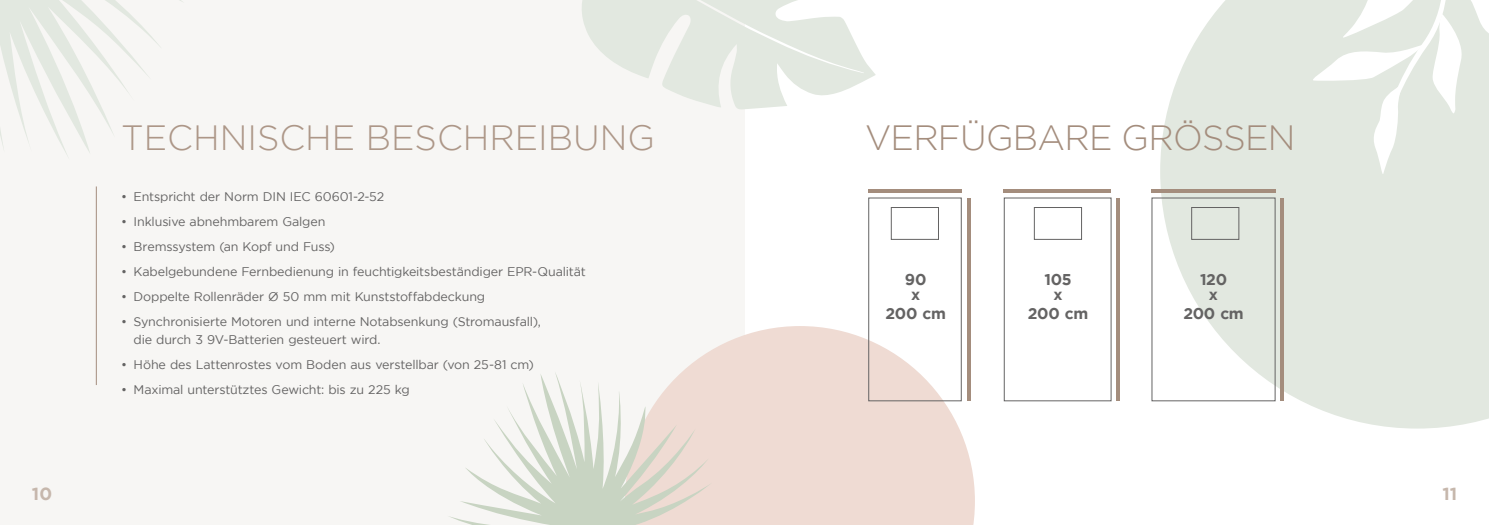
<style>
.page{position:relative;width:1489px;height:525px;background:#fff}
.page>*{position:absolute;margin:0;border:0;box-sizing:border-box;transform-origin:0 0}
.t1{font:300 35px "Gotham";color:#ad9788}
.t2{font:300 35px "Gotham";letter-spacing:-.02em;color:#a48d7d}
.t3{font:700 17.5px "Gotham";color:#c6b7ac}
.t4{font:700 15.62px/15.6px "Gotham";letter-spacing:-.02em;color:#646363;text-align:center}
.t5{font:12.5px/17.5px "Gotham";letter-spacing:-.01em;color:#646363}
</style>
<div class="page">
<div style="left:0;top:0;width:744px;height:524px;background:#f7f6f4"></div>
<svg style="left:683px;top:326px;width:291px;height:198px;background:#f0dfd8"></svg>
<svg style="left:1160px;top:0;width:328px;height:428px;fill:#e2e8e0"></svg>
<svg style="left:0;top:0;width:183px;height:156px"></svg>
<hr style="left:96px;top:186px;width:1px;height:199px;background:#a48d7d">
<svg style="left:582px;top:0;width:293px;height:109px;fill:#e2e8e0"></svg>
<svg style="left:1308px;top:0;width:180px;height:177px"></svg>
<div style="left:891px;top:207px;width:47px;height:32px;border:1px solid #646363"></div>
<div style="left:868px;top:197px;width:93px;height:204px;border:1px solid #646363"></div>
<svg style="left:966px;top:198px;width:4px;height:202px"></svg>
<hr style="left:867px;top:189px;width:94px;height:3px;background:#a48d7d">
<hr style="left:1003px;top:189px;width:107px;height:3px;background:#a48d7d">
<svg style="left:1116px;top:198px;width:3px;height:202px"></svg>
<div style="left:1003px;top:197px;width:108px;height:204px;border:1px solid #646363"></div>
<div style="left:1034px;top:207px;width:47px;height:32px;border:1px solid #646363"></div>
<svg style="left:1279px;top:198px;width:4px;height:202px"></svg>
<hr style="left:1151px;top:189px;width:124px;height:3px;background:#a48d7d">
<div style="left:1191px;top:207px;width:47px;height:32px;border:1px solid #646363"></div>
<svg style="left:449px;top:371px;width:267px;height:153px"></svg>
<h1 class="t1" style="left:121px;top:118px;width:535px">TECHNISCHE BESCHREIBUNG</h1>
<p class="t5" style="left:121px;top:187px;width:264px">• Entspricht der Norm DIN IEC 60601-2-52</p>
<p class="t5" style="left:121px;top:212px;width:206px">• Inklusive abnehmbarem Galgen</p>
<p class="t5" style="left:121px;top:237px;width:215px">• Bremssystem (an Kopf und Fuss)</p>
<p class="t5" style="left:121px;top:262px;width:466px">• Kabelgebundene Fernbedienung in feuchtigkeitsbeständiger EPR-Qualität</p>
<p class="t5" style="left:121px;top:287px;width:365px">• Doppelte Rollenräder Ø 50 mm mit Kunststoffabdeckung</p>
<p class="t5" style="left:134px;top:312px;width:409px;text-indent:-12px">• Synchronisierte Motoren und interne Notabsenkung (Stromausfall), die durch 3 9V-Batterien gesteuert wird.</p>
<p class="t5" style="left:121px;top:355px;width:414px">• Höhe des Lattenrostes vom Boden aus verstellbar (von 25-81 cm)</p>
<p class="t5" style="left:121px;top:380px;width:290px">• Maximal unterstütztes Gewicht: bis zu 225 kg</p>
<h1 class="t2" style="left:865px;top:118px;width:432px">VERFÜGBARE GRÖSSEN</h1>
<p class="t4" style="left:904px;top:271px;width:23px">90 x</p>
<p class="t4" style="left:885px;top:305px;width:62px">200 cm</p>
<p class="t4" style="left:1044px;top:271px;width:29px">105 x</p>
<p class="t4" style="left:1027px;top:305px;width:62px">200 cm</p>
<p class="t4" style="left:1199px;top:271px;width:29px">120 x</p>
<p class="t4" style="left:1183px;top:305px;width:62px">200 cm</p>
<h2 class="t3" style="left:32px;top:483px;width:22px">10</h2>
<h2 class="t3" style="left:1442px;top:483px;width:16px">11</h2>
</div>
